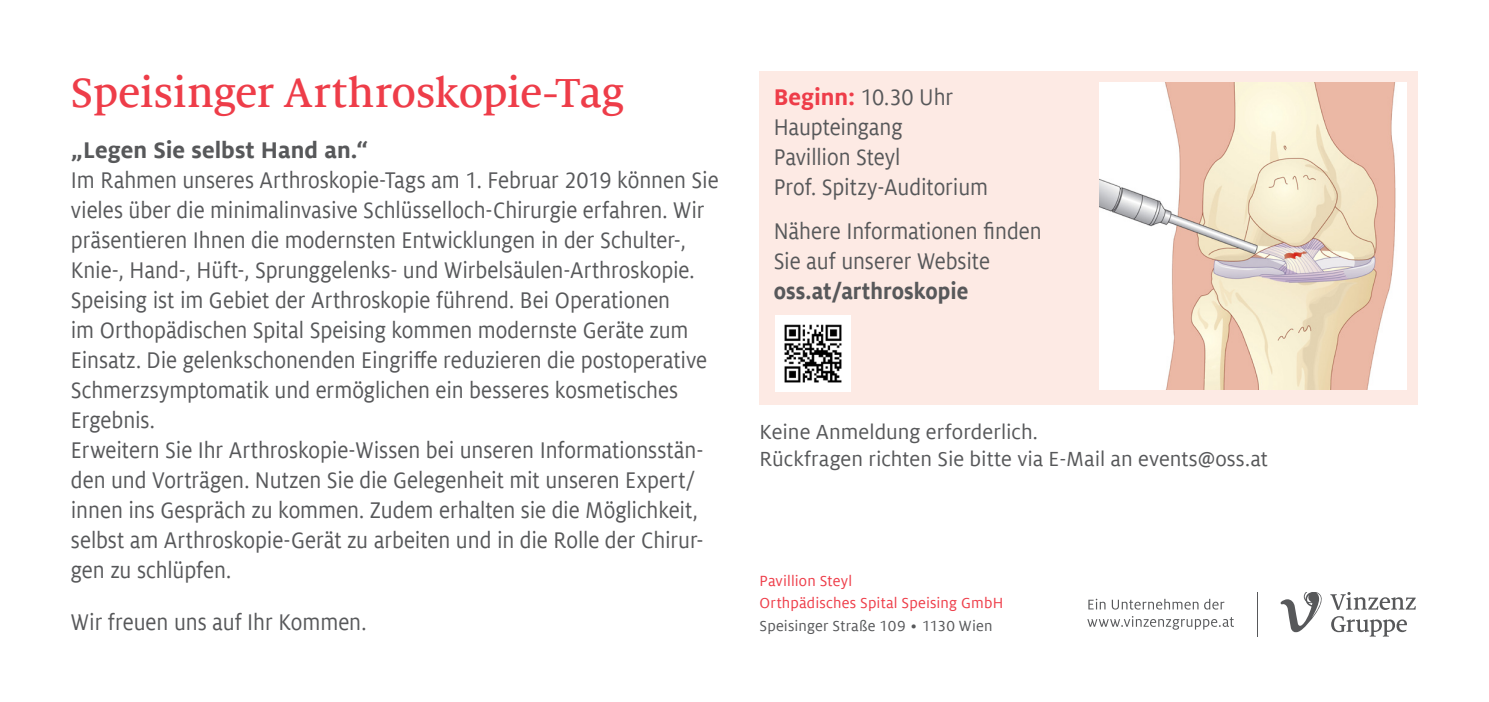
<style>
.page{position:relative;width:1489px;height:702px;background:#fff}
.page>*{position:absolute;margin:0;border:0;box-sizing:border-box;transform-origin:0 0}
.t1{font:500 45px "Milo Serif Offc Pro";letter-spacing:-.015em;color:#ee3d49}
.t2{font:25px/30px "Milo Offc Pro";letter-spacing:-.005em;color:#57585a;scale:.92 1}
.t3{font:700 25px "Milo Offc Pro";color:#57585a}
.t4{font:22.5px "Milo Offc Pro";color:#57585a}
.t5{font:16.25px "Milo Offc Pro";letter-spacing:.01em;color:#ee3d49}
.t6{font:16.25px "Milo Offc Pro";letter-spacing:.01em;color:#57585a}
.s1{font-weight:700;color:#ee3d49}
.s2{font-weight:700}
</style>
<div class="page">
<div style="left:759px;top:71px;width:658px;height:333px;background:#fdeae4"></div>
<svg style="left:1088px;top:598px;width:17px;height:11px"></svg>
<svg style="left:1111px;top:598px;width:113px;height:11px"></svg>
<svg style="left:1087px;top:616px;width:146px;height:13px"></svg>
<svg style="left:1330px;top:592px;width:85px;height:18px"></svg>
<svg style="left:1331px;top:616px;width:75px;height:20px"></svg>
<svg style="left:1280px;top:592px;width:42px;height:41px"></svg>
<hr style="left:1256px;top:592px;width:1px;height:44px;background:#57585a">
<img style="left:775px;top:315px;width:75px;height:76px">
<img style="left:1099px;top:83px;width:307px;height:307px">
<p class="t1" style="left:71px;top:67px;width:555px">Speisinger Arthroskopie-Tag</p>
<p class="t3" style="left:71px;top:136px;width:299px">„Legen Sie selbst Hand an.“</p>
<p class="t2" style="left:71px;top:165px;width:705px">Im Rahmen unseres Arthroskopie-Tags am 1. Februar 2019 können Sie vieles über die minimalinvasive Schlüsselloch-Chirurgie erfahren. Wir präsentieren Ihnen die modernsten Entwicklungen in der Schulter-, Knie-, Hand-, Hüft-, Sprunggelenks- und Wirbelsäulen-Arthroskopie.<br>Speising ist im Gebiet der Arthroskopie führend. Bei Operationen<br>im Orthopädischen Spital Speising kommen modernste Geräte zum Einsatz. Die gelenkschonenden Eingriffe reduzieren die postoperative Schmerzsymptomatik und ermöglichen ein besseres kosmetisches Ergebnis.</p>
<p class="t2" style="left:71px;top:435px;width:689px">Erweitern Sie Ihr Arthroskopie-Wissen bei unseren Informationsstän&shy;den und Vorträgen. Nutzen Sie die Gelegenheit mit unseren Expert/ innen ins Gespräch zu kommen. Zudem erhalten sie die Möglichkeit, selbst am Arthroskopie-Gerät zu arbeiten und in die Rolle der Chirur&shy;gen zu schlüpfen.</p>
<p class="t2" style="left:71px;top:607px;width:323px">Wir freuen uns auf Ihr Kommen.</p>
<p class="t2" style="left:773px;top:82px;width:234px"><span class="s1">Beginn:</span> 10.30 Uhr<br>Haupteingang<br>Pavillion Steyl<br>Prof. Spitzy-Auditorium</p>
<p class="t2" style="left:773px;top:216px;width:293px">Nähere Informationen finden<br>Sie auf unserer Website <span class="s2">oss.at/arthroskopie</span></p>
<p class="t4" style="left:759px;top:419px;width:280px">Keine Anmeldung erforderlich.</p>
<p class="t4" style="left:759px;top:446px;width:510px">Rückfragen richten Sie bitte via E-Mail an events@oss.at</p>
<p class="t5" style="left:759px;top:571px;width:94px">Pavillion Steyl</p>
<p class="t5" style="left:759px;top:594px;width:245px">Orthpädisches Spital Speising GmbH</p>
<p class="t6" style="left:759px;top:616px;width:235px">Speisinger Straße 109 ∙ 1130 Wien</p>
</div>
